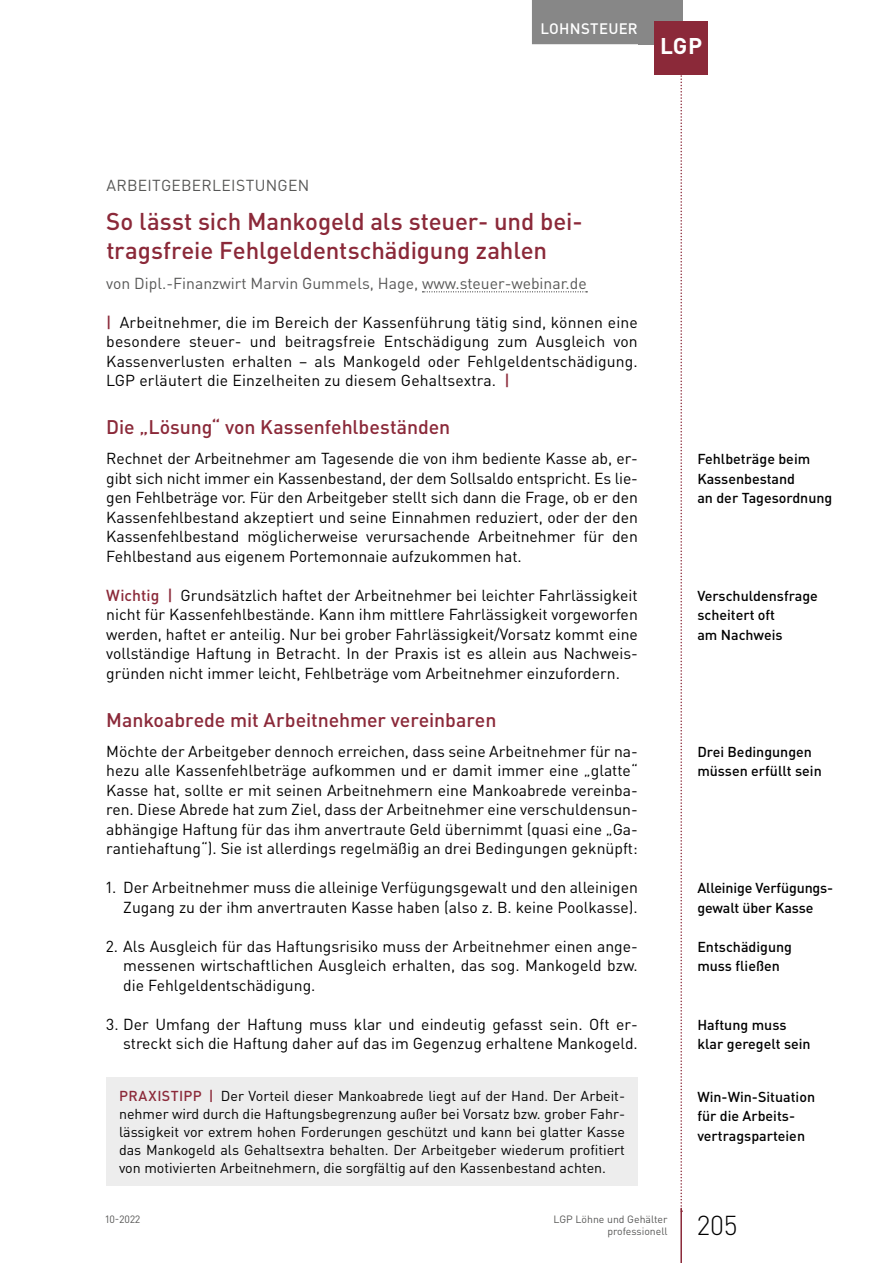
<style>
.page{position:relative;width:893px;height:1263px;background:#fff}
.page>*{position:absolute;margin:0;border:0;box-sizing:border-box;transform-origin:0 0}
.t1{font:300 27px "DIN Pro";color:#000}
.t2{font:500 24px/28.5px "DIN Pro";letter-spacing:-.005em;color:#8b2939}
.t3{font:700 22.5px "DIN Pro";color:#fff}
.t4{font:500 19.5px "DIN Pro";color:#8b2939}
.t5{font:15.75px/19.5px "DIN Pro";color:#000;text-align:justify}
.t6{font:15.75px "DIN Pro";color:#575756}
.t7{font:500 15px "DIN Pro";letter-spacing:.015em;color:#fff}
.t8{font:14.25px/18px "DIN Pro";color:#000;text-align:justify}
.t9{font:500 14.25px/19.5px "DIN Pro";color:#000}
.t10{font:10.5px/12.8px "DIN Pro";color:#575756;text-align:right}
.s1{font-weight:500;color:#8b2939}
</style>
<div class="page">
<svg style="left:680px;top:74px;width:2px;height:1134px"></svg>
<div style="left:638px;top:0;width:44px;height:44px;background:#878787"></div>
<hr style="left:680px;top:1208px;width:2px;height:55px;background:#8b2939">
<div style="left:532px;top:0;width:114px;height:44px;background:#878787"></div>
<div style="left:655px;top:21px;width:53px;height:53px;background:#8b2939"></div>
<svg style="left:422px;top:291px;width:165px;height:1px"></svg>
<div style="left:106px;top:1077px;width:532px;height:109px;background:#ededed"></div>
<p class="t7" style="left:540px;top:18px;width:99px">Lohnsteuer</p>
<h3 class="t3" style="left:660px;top:31px;width:44px">LGP</h3>
<p class="t6" style="left:106px;top:175px;width:204px">ARBEITGEBERLEISTUNGEN</p>
<h2 class="t2" style="left:106px;top:206px;width:478px">So lässt sich Mankogeld als steuer- und bei&shy;tragsfreie Fehlgeldentschädigung zahlen</h2>
<p class="t6" style="left:106px;top:272px;width:482px">von Dipl.-Finanzwirt Marvin Gummels, Hage, www.steuer-webinar.de</p>
<p class="t5" style="left:106px;top:312px;width:533px"><span class="s1">|</span> Arbeitnehmer, die im Bereich der Kassenführung tätig sind, können eine besondere steuer- und beitragsfreie Entschädigung zum Ausgleich von Kassenverlusten erhalten – als Mankogeld oder Fehlgeldentschädigung.<br>LGP erläutert die Einzelheiten zu diesem Gehaltsextra. <span class="s1">|</span></p>
<p class="t4" style="left:106px;top:414px;width:346px">Die „Lösung“ von Kassenfehlbeständen</p>
<p class="t5" style="left:106px;top:448px;width:533px">Rechnet der Arbeitnehmer am Tagesende die von ihm bediente Kasse ab, er&shy;gibt sich nicht immer ein Kassenbestand, der dem Sollsaldo entspricht. Es lie&shy;gen Fehlbeträge vor. Für den Arbeitgeber stellt sich dann die Frage, ob er den Kassenfehlbestand akzeptiert und seine Einnahmen reduziert, oder der den Kassenfehlbestand möglicherweise verursachende Arbeitnehmer für den Fehlbestand aus eigenem Portemonnaie aufzukommen hat.</p>
<p class="t5" style="left:106px;top:585px;width:533px"><span class="s1">Wichtig |</span> Grundsätzlich haftet der Arbeitnehmer bei leichter Fahrlässigkeit nicht für Kassenfehlbestände. Kann ihm mittlere Fahrlässigkeit vorgeworfen werden, haftet er anteilig. Nur bei grober Fahrlässigkeit/Vorsatz kommt eine vollständige Haftung in Betracht. In der Praxis ist es allein aus Nachweis&shy;gründen nicht immer leicht, Fehlbeträge vom Arbeitnehmer einzufordern.</p>
<p class="t4" style="left:106px;top:707px;width:392px">Mankoabrede mit Arbeitnehmer vereinbaren</p>
<p class="t5" style="left:106px;top:741px;width:533px">Möchte der Arbeitgeber dennoch erreichen, dass seine Arbeitnehmer für na&shy;hezu alle Kassenfehlbeträge aufkommen und er damit immer eine „glatte“ Kasse hat, sollte er mit seinen Arbeitnehmern eine Mankoabrede vereinba&shy;ren. Diese Abrede hat zum Ziel, dass der Arbeitnehmer eine verschuldensun&shy;abhängige Haftung für das ihm anvertraute Geld übernimmt (quasi eine „Ga&shy;rantiehaftung“). Sie ist allerdings regelmäßig an drei Bedingungen geknüpft:</p>
<p class="t5" style="left:106px;top:877px;width:533px;text-align:right">1. Der Arbeitnehmer muss die alleinige Verfügungsgewalt und den alleinigen<br>Zugang zu der ihm anvertrauten Kasse haben (also z. B. keine Poolkasse).</p>
<p class="t5" style="left:123px;top:936px;width:516px;text-indent:-17px">2. Als Ausgleich für das Haftungsrisiko muss der Arbeitnehmer einen ange&shy;messenen wirtschaftlichen Ausgleich erhalten, das sog. Mankogeld bzw. die Fehlgeldentschädigung.</p>
<p class="t5" style="left:106px;top:1014px;width:533px;text-align:right">3. Der Umfang der Haftung muss klar und eindeutig gefasst sein. Oft er&shy;streckt sich die Haftung daher auf das im Gegenzug erhaltene Mankogeld.</p>
<p class="t8" style="left:119px;top:1086px;width:508px"><span class="s1">PRAXISTIPP |</span> Der Vorteil dieser Mankoabrede liegt auf der Hand. Der Arbeit&shy;nehmer wird durch die Haftungsbegrenzung außer bei Vorsatz bzw. grober Fahr&shy;lässigkeit vor extrem hohen Forderungen geschützt und kann bei glatter Kasse das Mankogeld als Gehaltsextra behalten. Der Arbeitgeber wiederum profitiert von motivierten Arbeitnehmern, die sorgfältig auf den Kassenbestand achten.</p>
<p class="t9" style="left:697px;top:449px;width:136px">Fehlbeträge beim<br>Kassenbestand<br>an der Tagesordnung</p>
<p class="t9" style="left:697px;top:585px;width:122px">Verschuldensfrage scheitert oft<br>am Nachweis</p>
<p class="t9" style="left:697px;top:741px;width:126px">Drei Bedingungen müssen erfüllt sein</p>
<p class="t9" style="left:697px;top:878px;width:137px">Alleinige Verfügungs&shy;gewalt über Kasse</p>
<p class="t9" style="left:697px;top:936px;width:96px">Entschädigung muss fließen</p>
<p class="t9" style="left:697px;top:1014px;width:115px">Haftung muss klar geregelt sein</p>
<p class="t9" style="left:697px;top:1086px;width:119px">Win-Win-Situation für die Arbeits&shy;vertragsparteien</p>
<p class="t10" style="left:106px;top:1212px;width:36px">10-2022</p>
<p class="t10" style="left:554px;top:1212px;width:115px">LGP Löhne und Gehälter professionell</p>
<h1 class="t1" style="left:697px;top:1207px;width:42px">205</h1>
</div>
